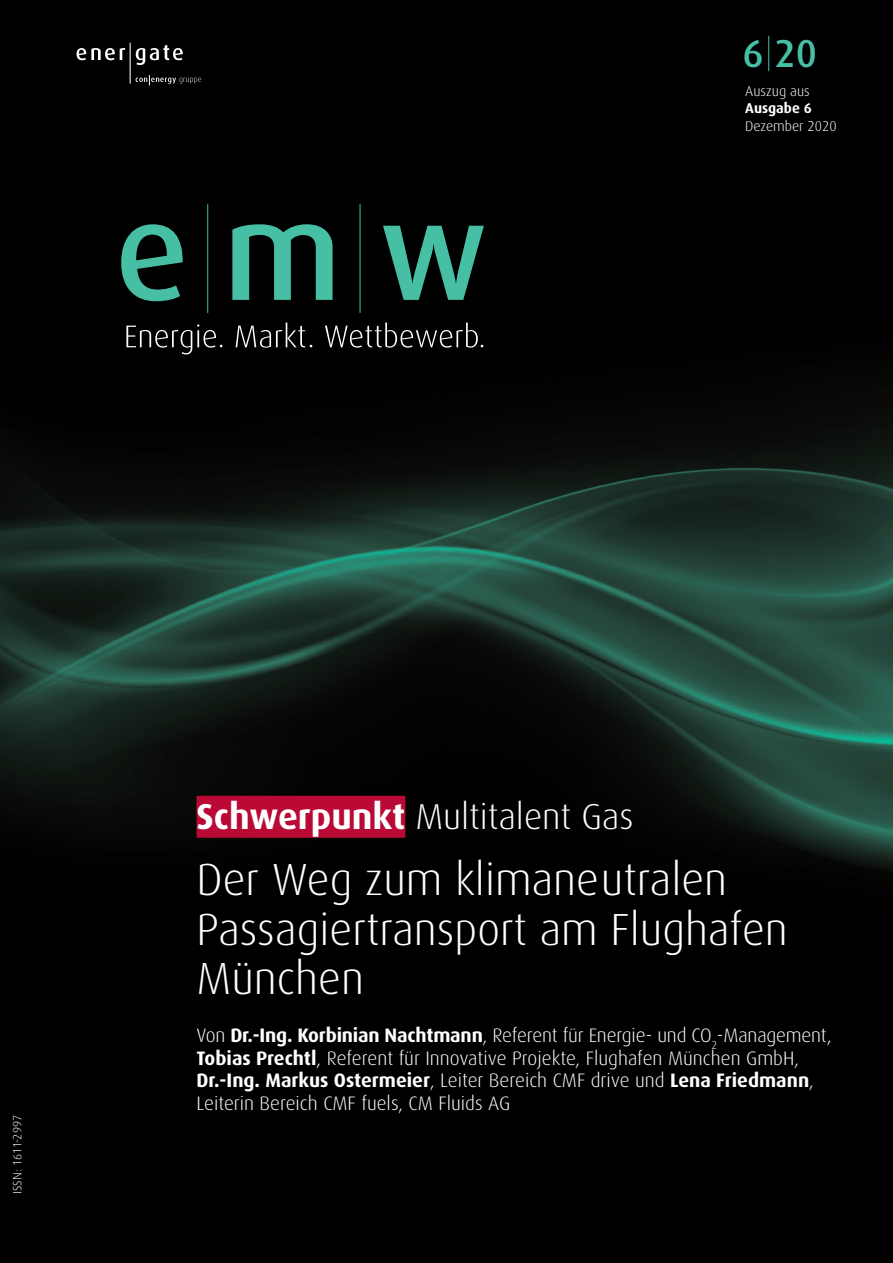
<style>
.page{position:relative;width:893px;height:1263px;background:#fff}
.page>*{position:absolute;margin:0;border:0;box-sizing:border-box;transform-origin:0 0}
._03_Titel_Sonderdruc{font:300 45px/49.5px "Dax";color:#fff}
._1_Zahl_-_HEFTFARBE{font:500 39px "Dax";color:#46bfa5}
._03_Rubrik_Sonderdru{font:300 36px "Dax";color:#fff}
._03_titel_klein{font:300 19.5px/22.5px "Dax";color:#fff}
._1_Monat{font:300 14.25px "Dax";color:#fff}
._01_Ausgabe_1{font:300 14.25px "Dax";color:#fff}
._1_Ausgabe{font:700 14.25px "Dax";color:#fff}
.t1{font:300 12px "Dax";color:#fff}
.s1{font-weight:700}
</style>
<div class="page">
<img style="left:0;top:0;width:893px;height:1263px">
<hr style="left:768px;top:36px;width:1px;height:35px;background:#46bfa5">
<svg style="left:121px;top:224px;width:62px;height:77px;background:#236053"></svg>
<svg style="left:232px;top:224px;width:101px;height:76px;background:#256759"></svg>
<svg style="left:383px;top:226px;width:101px;height:74px;background:#225c50"></svg>
<hr style="left:360px;top:204px;width:1px;height:109px;background:#46bfa5">
<hr style="left:207px;top:204px;width:1px;height:109px;background:#46bfa5">
<svg style="left:126px;top:324px;width:96px;height:30px;background:#252525"></svg>
<svg style="left:236px;top:323px;width:76px;height:25px;background:#2d2d2d"></svg>
<svg style="left:325px;top:323px;width:158px;height:25px;background:#2c2c2c"></svg>
<svg style="left:77px;top:48px;width:48px;height:12px"></svg>
<svg style="left:136px;top:45px;width:47px;height:20px"></svg>
<hr style="left:130px;top:43px;width:1px;height:41px;background:#fff">
<svg style="left:136px;top:75px;width:65px;height:10px"></svg>
<div style="left:197px;top:796px;width:208px;height:42px;background:#ba0934"></div>
<p class="_1_Zahl_-_HEFTFARBE" style="left:742px;top:31px;width:76px">6 20</p>
<p class="_01_Ausgabe_1" style="left:745px;top:83px;width:66px">Auszug aus</p>
<p class="_1_Ausgabe" style="left:745px;top:100px;width:68px">Ausgabe 6</p>
<p class="_1_Monat" style="left:745px;top:117px;width:93px">Dezember 2020</p>
<p class="t1" style="left:10px;top:1194px;width:80px;rotate:-90deg">ISSN: 1611-2997</p>
<p class="_03_Rubrik_Sonderdru" style="left:197px;top:795px;width:439px"><span class="s1">Schwerpunkt</span> Multitalent Gas</p>
<p class="_03_Titel_Sonderdruc" style="left:197px;top:855px;width:593px">Der Weg zum klimaneutralen<br>Passagiertransport am Flughafen<br>München</p>
<p class="_03_titel_klein" style="left:197px;top:1024px;width:637px">Von <span class="s1">Dr.-Ing. Korbinian Nachtmann</span>, Referent für Energie- und CO<sub>2</sub>-Management, <span class="s1">Tobias Prechtl</span>, Referent für Innovative Projekte, Flughafen München GmbH, <span class="s1">Dr.-Ing. Markus Ostermeier</span>, Leiter Bereich CMF drive und <span class="s1">Lena Friedmann</span>, Leiterin Bereich CMF fuels, CM Fluids AG</p>
</div>
